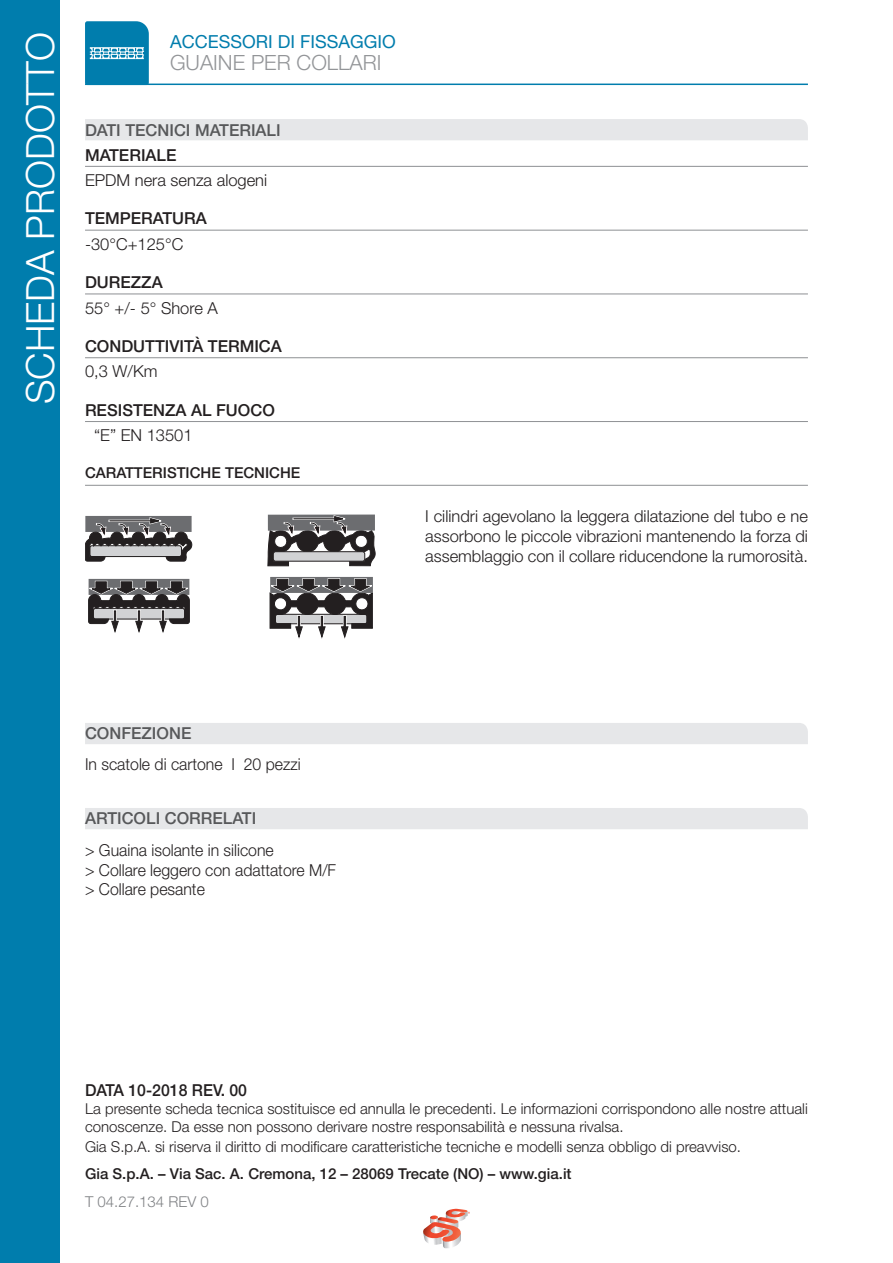
<style>
.page{position:relative;width:893px;height:1263px;background:#fff}
.page>*{position:absolute;margin:0;border:0;box-sizing:border-box;transform-origin:0 0}
.t1{font:300 39px "Helvetica Neue LT Std";color:#fff}
.t2{font:300 21px "Helvetica Neue LT Std";color:#939598}
.t3{font:18px "Helvetica Neue LT Std";color:#007dad}
.t4{font:300 16.5px/19.8px "Helvetica Neue LT Std";color:#231f20;text-align:justify}
.t5{font:300 16.5px "Helvetica Neue LT Std";color:#231f20;scale:.96 1}
.t6{font:500 16.5px "Helvetica Neue LT Std";color:#231f20}
.t7{font:500 16.5px "Helvetica Neue LT Std";color:#57585a}
.t8{font:500 16.5px "Helvetica Neue LT Std";color:#231f20;scale:.96 1}
.t9{font:300 15px/18px "Helvetica Neue LT Std";color:#231f20}
.t10{font:500 15px "Helvetica Neue LT Std";color:#231f20}
.t11{font:300 15px "Helvetica Neue LT Std";color:#808285}
</style>
<div class="page">
<hr style="left:85px;top:84px;width:723px;height:1px;background:#007dad">
<svg style="left:85px;top:21px;width:64px;height:63px;background:#1b8ab5"></svg>
<div style="left:0;top:0;width:60px;height:1263px;background:#007dad"></div>
<svg style="left:423px;top:1209px;width:47px;height:39px"></svg>
<svg style="left:89px;top:579px;width:100px;height:2px"></svg>
<svg style="left:88px;top:581px;width:102px;height:52px"></svg>
<svg style="left:85px;top:516px;width:107px;height:45px;background:#7e7d7e"></svg>
<svg style="left:268px;top:514px;width:107px;height:52px;background:#7a797a"></svg>
<div style="left:270px;top:577px;width:103px;height:16px;background:#6c6d70"></div>
<svg style="left:270px;top:578px;width:103px;height:61px"></svg>
<hr style="left:85px;top:166px;width:723px;height:1px;background:#939598">
<hr style="left:85px;top:293px;width:723px;height:1px;background:#939598">
<hr style="left:85px;top:230px;width:723px;height:1px;background:#939598">
<hr style="left:85px;top:357px;width:723px;height:1px;background:#939598">
<hr style="left:85px;top:421px;width:723px;height:1px;background:#939598">
<hr style="left:85px;top:485px;width:723px;height:1px;background:#939598">
<div style="left:85px;top:119px;width:723px;height:21px;background:#e6e7e9"></div>
<div style="left:85px;top:723px;width:723px;height:21px;background:#e6e7e9"></div>
<div style="left:85px;top:808px;width:723px;height:21px;background:#e6e7e9"></div>
<h1 class="t1" style="left:16px;top:404px;width:374px;rotate:-90deg">SCHEDA PRODOTTO</h1>
<p class="t3" style="left:170px;top:30px;width:227px">ACCESSORI DI FISSAGGIO</p>
<p class="t2" style="left:170px;top:50px;width:213px">GUAINE PER COLLARI</p>
<p class="t7" style="left:85px;top:120px;width:197px">DATI TECNICI MATERIALI</p>
<p class="t6" style="left:85px;top:145px;width:93px">MATERIALE</p>
<p class="t4" style="left:85px;top:170px;width:184px">EPDM nera senza alogeni</p>
<p class="t6" style="left:85px;top:209px;width:123px">TEMPERATURA</p>
<p class="t4" style="left:85px;top:234px;width:100px">-30°C+125°C</p>
<p class="t6" style="left:85px;top:272px;width:79px">DUREZZA</p>
<p class="t4" style="left:85px;top:298px;width:134px">55° +/- 5° Shore A</p>
<p class="t6" style="left:85px;top:336px;width:198px">CONDUTTIVITÀ TERMICA</p>
<p class="t4" style="left:85px;top:361px;width:74px">0,3 W/Km</p>
<p class="t6" style="left:85px;top:400px;width:191px">RESISTENZA AL FUOCO</p>
<p class="t4" style="left:94px;top:425px;width:100px">“E” EN 13501</p>
<p class="t10" style="left:85px;top:464px;width:217px">CARATTERISTICHE TECNICHE</p>
<p class="t4" style="left:425px;top:506px;width:384px">I cilindri agevolano la leggera dilatazione del tubo e ne assorbono le piccole vibrazioni mantenendo la forza di assemblaggio con il collare riducendone la rumorosità.</p>
<p class="t7" style="left:85px;top:723px;width:108px">CONFEZIONE</p>
<p class="t5" style="left:85px;top:754px;width:226px">In scatole di cartone I 20 pezzi</p>
<p class="t7" style="left:85px;top:808px;width:173px">ARTICOLI CORRELATI</p>
<p class="t5" style="left:85px;top:840px;width:198px">&gt; Guaina isolante in silicone</p>
<p class="t5" style="left:85px;top:860px;width:263px">&gt; Collare leggero con adattatore M/F</p>
<p class="t5" style="left:85px;top:879px;width:126px">&gt; Collare pesante</p>
<p class="t8" style="left:85px;top:1080px;width:170px">DATA 10-2018 REV. 00</p>
<p class="t9" style="left:85px;top:1099px;width:724px">La presente scheda tecnica sostituisce ed annulla le precedenti. Le informazioni corrispondono alle nostre attuali conoscenze. Da esse non possono derivare nostre responsabilità e nessuna rivalsa.</p>
<p class="t9" style="left:85px;top:1137px;width:658px">Gia S.p.A. si riserva il diritto di modificare caratteristiche tecniche e modelli senza obbligo di preavviso.</p>
<p class="t10" style="left:85px;top:1165px;width:488px">Gia S.p.A. – Via Sac. A. Cremona, 12 – 28069 Trecate (NO) – www.gia.it</p>
<p class="t11" style="left:85px;top:1192px;width:125px">T 04.27.134 REV 0</p>
</div>
